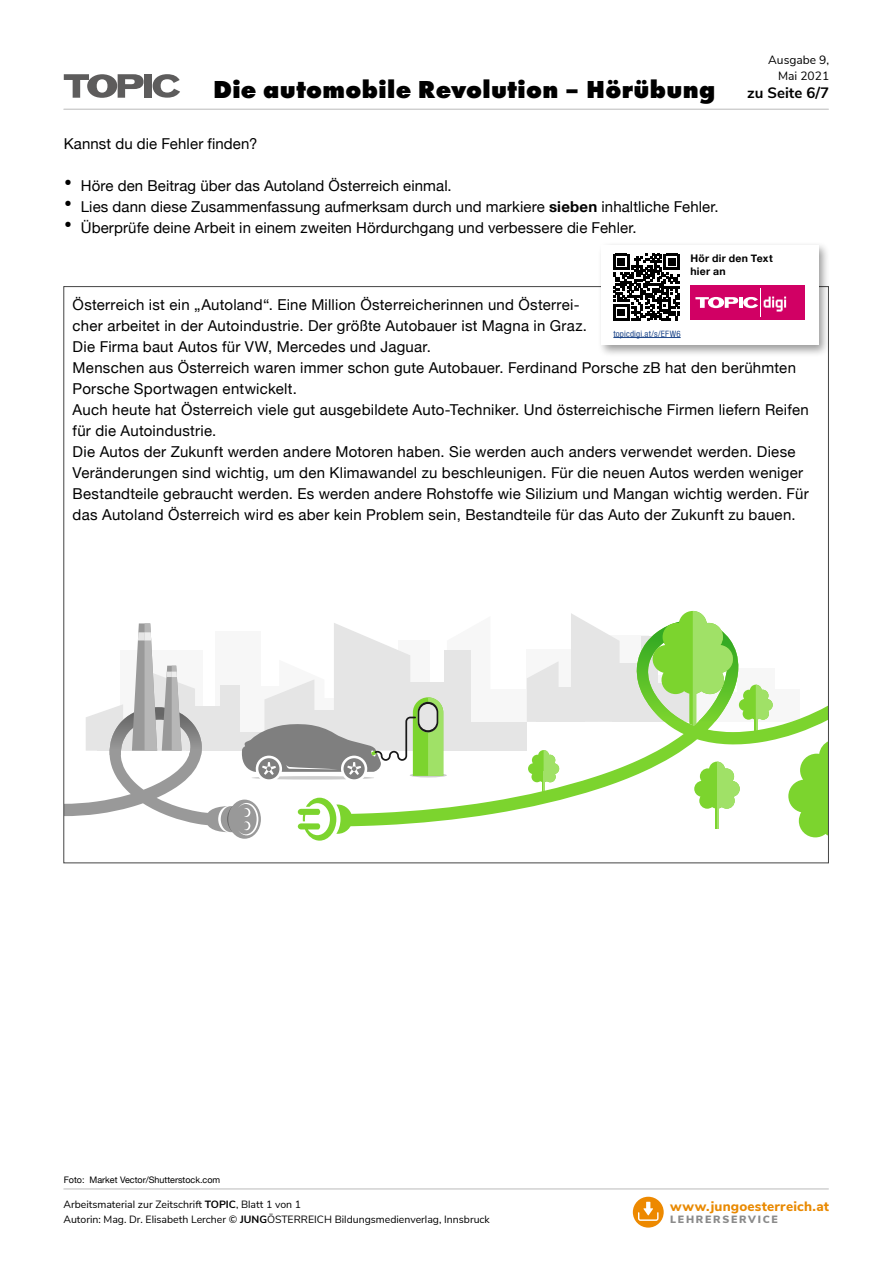
<style>
.page{position:relative;width:893px;height:1263px;background:#fff}
.page>*{position:absolute;margin:0;border:0;box-sizing:border-box;transform-origin:0 0}
.t1{font:800 25.5px "Futura PT";letter-spacing:.015em;color:#000}
.t2{font:15px/21px "Helvetica Neue";letter-spacing:.015em;color:#000}
.t3{font:800 13.5px "Nunito Sans";letter-spacing:.015em;color:#e98900}
.t4{font:12px/15.8px "Nunito Sans";color:#000;text-align:right}
.t5{font:10.5px/15px "Nunito Sans";color:#000}
.t6{font:700 10.5px/13.5px "Helvetica Neue";letter-spacing:.025em;color:#000}
.t7{font:900 10.5px "Nunito Sans";letter-spacing:.165em;color:#8b8b8b}
.t8{font:9px "Helvetica Neue";color:#000}
.t9{font:condensed 8.85px "Helvetica Neue LT Pro";letter-spacing:.02em;color:#1f488b}
.s1{font-family:"Nunito Sans";font-weight:700;font-size:15px}
.s2{font-weight:700;font-size:24px}
.s3{font-weight:700}
</style>
<div class="page">
<svg style="left:64px;top:74px;width:80px;height:24px"></svg>
<div style="left:144px;top:74px;width:8px;height:24px;background:#5d5c5c"></div>
<svg style="left:153px;top:74px;width:27px;height:24px"></svg>
<hr style="left:64px;top:109px;width:764px;height:1px;background:#bababa">
<div style="left:633px;top:1197px;width:31px;height:30px;background:#ed8900;border-radius:50%"></div>
<svg style="left:638px;top:1202px;width:20px;height:19px"></svg>
<hr style="left:64px;top:1188px;width:764px;height:1px;background:#bababa">
<svg style="left:571px;top:613px;width:11px;height:7px"></svg>
<svg style="left:490px;top:620px;width:337px;height:195px"></svg>
<svg style="left:637px;top:611px;width:136px;height:123px"></svg>
<hr style="left:715px;top:793px;width:4px;height:35px;background:#7cd42e">
<hr style="left:717px;top:793px;width:2px;height:35px;background:#a0e167">
<svg style="left:694px;top:762px;width:46px;height:47px"></svg>
<svg style="left:788px;top:741px;width:39px;height:96px"></svg>
<svg style="left:65px;top:623px;width:425px;height:218px"></svg>
<div style="left:597px;top:241px;width:234px;height:117px;background:#000;opacity:.4"></div>
<div style="left:601px;top:245px;width:217px;height:100px;background:#fff"></div>
<svg style="left:613px;top:254px;width:67px;height:66px"></svg>
<hr style="left:613px;top:337px;width:68px;height:1px;background:#1f488b">
<div style="left:691px;top:285px;width:114px;height:34px;background:#d10064"></div>
<svg style="left:695px;top:288px;width:91px;height:28px"></svg>
<p class="t4" style="left:768px;top:51px;width:62px">Ausgabe 9,<br>Mai 2021</p>
<h1 class="t1" style="left:213px;top:73px;width:618px">Die automobile Revolution – Hörübung <span class="s1">zu Seite 6/7</span></h1>
<p class="t2" style="left:64px;top:134px;width:195px">Kannst du die Fehler finden?</p>
<p class="t2" style="left:64px;top:176px;width:389px"><span class="s2">•</span> Höre den Beitrag über das Autoland Österreich einmal.</p>
<p class="t2" style="left:64px;top:197px;width:656px"><span class="s2">•</span> Lies dann diese Zusammenfassung aufmerksam durch und markiere <span class="s3">sieben</span> inhaltliche Fehler.</p>
<p class="t2" style="left:64px;top:218px;width:574px"><span class="s2">•</span> Überprüfe deine Arbeit in einem zweiten Hördurchgang und verbessere die Fehler.</p>
<p class="t6" style="left:690px;top:252px;width:84px">Hör dir den Text hier an</p>
<p class="t2" style="left:73px;top:295px;width:738px">Österreich ist ein „Autoland“. Eine Million Österreicherinnen und Österrei-<br>cher arbeitet in der Autoindustrie. Der größte Autobauer ist Magna in Graz.<br>Die Firma baut Autos für VW, Mercedes und Jaguar.<br>Menschen aus Österreich waren immer schon gute Autobauer. Ferdinand Porsche zB hat den berühmten Porsche Sportwagen entwickelt.<br>Auch heute hat Österreich viele gut ausgebildete Auto-Techniker. Und österreichische Firmen liefern Reifen für die Autoindustrie.<br>Die Autos der Zukunft werden andere Motoren haben. Sie werden auch anders verwendet werden. Diese Veränderungen sind wichtig, um den Klimawandel zu beschleunigen. Für die neuen Autos werden weniger Bestandteile gebraucht werden. Es werden andere Rohstoffe wie Silizium und Mangan wichtig werden. Für das Autoland Österreich wird es aber kein Problem sein, Bestandteile für das Auto der Zukunft zu bauen.</p>
<p class="t9" style="left:613px;top:328px;width:69px">topicdigi.at/s/EFW6</p>
<p class="t8" style="left:64px;top:1173px;width:158px">Foto: Market Vector/Shutterstock.com</p>
<p class="t5" style="left:63px;top:1196px;width:428px">Arbeitsmaterial zur Zeitschrift <span class="s3">TOPIC</span>, Blatt 1 von 1<br>Autorin: Mag. Dr. Elisabeth Lercher © <span class="s3">JUNG</span>ÖSTERREICH Bildungsmedienverlag, Innsbruck</p>
<p class="t3" style="left:670px;top:1196px;width:160px">www.jungoesterreich.at</p>
<p class="t7" style="left:670px;top:1211px;width:109px">LEHRERSERVICE</p>
</div>
